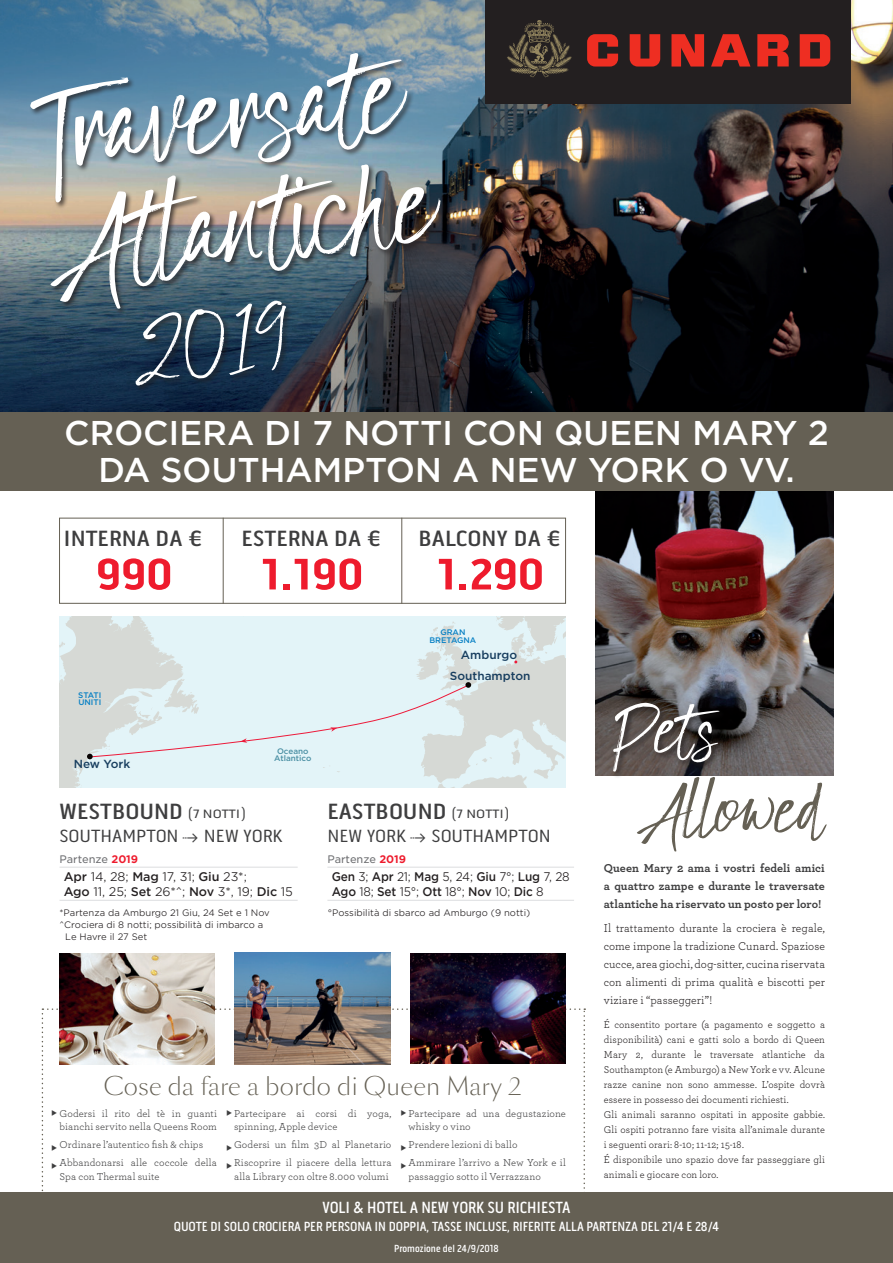
<style>
.page{position:relative;width:893px;height:1263px;background:#fff}
.page>*{position:absolute;margin:0;border:0;box-sizing:border-box;transform-origin:0 0}
.t1{font:165px "Heats";color:#fff}
.t2{font:97.5px "Heats";color:#fff}
.t3{font:97.5px "Heats";letter-spacing:-.05em;color:#656054}
.t4{font:700 45px "Pill Gothic 300 mg";color:#ee1b2d;scale:1.15 1}
.t5{font:500 33px/37.5px "Gotham S Sm";letter-spacing:-.01em;color:#fff;text-align:center}
.t6{font:300 24px "Sang Bleu BP Sans";letter-spacing:.01em;color:#656054}
.t7{font:500 22.5px "Pill Gothic 300 mg";color:#3e3e3f;scale:1.15 1}
.t8{font:18px "Pill Gothic 300 mg";color:#3e3e3f;scale:1.15 1}
.t9{font:500 16.5px "Pill Gothic 300 mg";letter-spacing:-.01em;color:#fff}
.t10{font:500 13.5px "Pill Gothic 300 mg";letter-spacing:-.01em;color:#fff}
.t11{font:12px/18px "Archer";letter-spacing:.01em;color:#231f20;text-align:justify}
.t12{font:700 12px/18px "Archer";color:#3e3e3f;text-align:justify}
.t13{font:300 12px/15px "Gotham S Sm";letter-spacing:-.01em;color:#231f20;scale:.94 1}
.t14{font:300 12px/15px "Gotham S Sm";letter-spacing:-.01em;color:#231f20}
.t15{font:500 11.7px "Gotham";color:#183e5f}
.t16{font:10.5px/15px "Archer";letter-spacing:.01em;color:#231f20}
.t17{font:10.5px/13.5px "Archer";letter-spacing:.01em;color:#3e3e3f}
.t18{font:10.5px "Gotham S Sm";color:#6c6d70}
.t19{font:500 10.5px "Pill Gothic 300 mg";color:#fff}
.t20{font:300 9px "Gotham S Sm";color:#231f20}
.t21{font:500 8.1px/7.4px "Gotham";color:#0780c4}
.t22{font:500 8.1px/7.4px "Gotham";color:#4a8fa3;text-align:center}
.s1{font-weight:400;font-size:15px}
.s2{font-weight:700;color:#ee1b2d}
.s3{font-weight:500}
</style>
<div class="page">
<img style="left:595px;top:491px;width:238px;height:284px">
<img style="left:0;top:0;width:893px;height:412px">
<div style="left:29px;top:51px;width:419px;height:265px;background:#231f20;opacity:.75"></div>
<div style="left:485px;top:0;width:366px;height:104px;background:#231f20"></div>
<svg style="left:507px;top:20px;width:65px;height:57px"></svg>
<svg style="left:587px;top:34px;width:31px;height:33px"></svg>
<svg style="left:630px;top:34px;width:30px;height:33px"></svg>
<svg style="left:671px;top:34px;width:33px;height:33px"></svg>
<svg style="left:711px;top:34px;width:39px;height:33px"></svg>
<svg style="left:757px;top:34px;width:32px;height:32px"></svg>
<svg style="left:800px;top:34px;width:30px;height:33px"></svg>
<div style="left:0;top:412px;width:893px;height:79px;background:#656054"></div>
<div style="left:134px;top:299px;width:159px;height:94px;background:#231f20;opacity:.75"></div>
<div style="left:0;top:1193px;width:893px;height:70px;background:#656054"></div>
<div style="left:59px;top:518px;width:507px;height:86px;border:1px solid #656054"></div>
<hr style="left:223px;top:518px;width:1px;height:86px;background:#656054">
<hr style="left:60px;top:867px;width:238px;height:1px;background:#dcdddf">
<hr style="left:60px;top:900px;width:238px;height:1px;background:#dcdddf">
<svg style="left:60px;top:617px;width:506px;height:171px;background:#dfebec"></svg>
<img style="left:60px;top:954px;width:155px;height:54px">
<img style="left:234px;top:952px;width:157px;height:56px">
<img style="left:410px;top:953px;width:156px;height:55px">
<div style="left:612px;top:701px;width:114px;height:78px;background:#231f20;opacity:.75"></div>
<hr style="left:327px;top:867px;width:247px;height:1px;background:#dcdddf">
<hr style="left:327px;top:900px;width:247px;height:1px;background:#dcdddf">
<hr style="left:401px;top:518px;width:1px;height:86px;background:#656054">
<svg style="left:42px;top:1008px;width:543px;height:185px"></svg>
<h1 class="t1" style="left:22px;top:42px;width:378px;rotate:-7deg">Traversate</h1>
<h1 class="t1" style="left:34px;top:154px;width:398px;rotate:-7deg">Atlantiche</h1>
<h2 class="t2" style="left:126px;top:288px;width:160px;rotate:-6deg">2019</h2>
<h3 class="t5" style="left:64px;top:414px;width:766px">CROCIERA DI 7 NOTTI CON QUEEN MARY 2<br>DA SOUTHAMPTON A NEW YORK O VV.</h3>
<h3 class="t7" style="left:63px;top:525px;width:125px">INTERNA DA €</h3>
<h3 class="t4" style="left:96px;top:547px;width:68px">990</h3>
<p class="t21" style="left:78px;top:691px;width:25px">STATI<br>UNITI</p>
<p class="t15" style="left:74px;top:756px;width:58px">New York</p>
<h3 class="t7" style="left:241px;top:525px;width:125px">ESTERNA DA €</h3>
<h3 class="t4" style="left:262px;top:547px;width:90px">1.190</h3>
<p class="t22" style="left:274px;top:747px;width:39px">Oceano<br>Atlantico</p>
<h3 class="t7" style="left:418px;top:525px;width:127px">BALCONY DA €</h3>
<h3 class="t4" style="left:438px;top:547px;width:94px">1.290</h3>
<p class="t21" style="left:429px;top:629px;width:48px;text-align:center">GRAN<br>BRETAGNA</p>
<p class="t15" style="left:461px;top:647px;width:58px">Amburgo</p>
<p class="t15" style="left:450px;top:668px;width:82px">Southampton</p>
<h3 class="t7" style="left:60px;top:798px;width:164px">WESTBOUND <span class="s1">(7 notti)</span></h3>
<h3 class="t8" style="left:60px;top:825px;width:105px">SOUTHAMPTON</h3>
<h3 class="t8" style="left:204px;top:825px;width:70px">NEW YORK</h3>
<h3 class="t7" style="left:327px;top:798px;width:160px">EASTBOUND <span class="s1">(7 notti)</span></h3>
<h3 class="t8" style="left:327px;top:825px;width:70px">NEW YORK</h3>
<h3 class="t8" style="left:432px;top:825px;width:105px">SOUTHAMPTON</h3>
<p class="t18" style="left:60px;top:852px;width:80px">Partenze <span class="s2">2019</span></p>
<p class="t14" style="left:64px;top:869px;width:231px"><span class="s3">Apr</span> 14, 28; <span class="s3">Mag</span> 17, 31; <span class="s3">Giu</span> 23*;<br><span class="s3">Ago</span> 11, 25; <span class="s3">Set</span> 26*^; <span class="s3">Nov</span> 3*, 19; <span class="s3">Dic</span> 15</p>
<p class="t18" style="left:327px;top:852px;width:80px">Partenze <span class="s2">2019</span></p>
<p class="t13" style="left:332px;top:869px;width:255px"><span class="s3">Gen</span> 3; <span class="s3">Apr</span> 21; <span class="s3">Mag</span> 5, 24; <span class="s3">Giu</span> 7°; <span class="s3">Lug</span> 7, 28<br><span class="s3">Ago</span> 18; <span class="s3">Set</span> 15°; <span class="s3">Ott</span> 18°; <span class="s3">Nov</span> 10; <span class="s3">Dic</span> 8</p>
<p class="t20" style="left:60px;top:907px;width:212px">*Partenza da Amburgo 21 Giu, 24 Set e 1 Nov</p>
<p class="t20" style="left:60px;top:919px;width:205px">^Crociera di 8 notti; possibilità di imbarco a</p>
<p class="t20" style="left:65px;top:931px;width:83px">Le Havre il 27 Set</p>
<p class="t20" style="left:328px;top:907px;width:204px">°Possibilità di sbarco ad Amburgo (9 notti)</p>
<h3 class="t6" style="left:104px;top:1069px;width:419px">Cose da fare a bordo di Queen Mary 2</h3>
<p class="t17" style="left:60px;top:1106px;width:159px">Godersi il rito del tè in guanti bianchi servito nella Queens Room</p>
<p class="t17" style="left:60px;top:1135px;width:159px;line-height:18px">Ordinare l’autentico fish &amp; chips<br>Abbandonarsi alle coccole della</p>
<p class="t17" style="left:60px;top:1169px;width:102px">Spa con Thermal suite</p>
<p class="t17" style="left:234px;top:1106px;width:159px">Partecipare ai corsi di yoga, spinning, Apple device</p>
<p class="t17" style="left:234px;top:1135px;width:159px;line-height:18px">Godersi un film 3D al Planetario<br>Riscoprire il piacere della lettura</p>
<p class="t17" style="left:234px;top:1169px;width:156px">alla Library con oltre 8.000 volumi</p>
<p class="t17" style="left:408px;top:1106px;width:159px">Partecipare ad una degustazione whisky o vino</p>
<p class="t17" style="left:408px;top:1135px;width:159px;line-height:18px">Prendere lezioni di ballo<br>Ammirare l’arrivo a New York e il</p>
<p class="t17" style="left:408px;top:1169px;width:134px">passaggio sotto il Verrazzano</p>
<h2 class="t2" style="left:612px;top:674px;width:109px">Pets</h2>
<h2 class="t3" style="left:637px;top:754px;width:191px">Allowed</h2>
<p class="t12" style="left:604px;top:858px;width:223px">Queen Mary 2 ama i vostri fedeli amici a quattro zampe e durante le traversate atlantiche ha riservato un posto per loro!</p>
<p class="t11" style="left:604px;top:918px;width:223px">Il trattamento durante la crociera è regale, come impone la tradizione Cunard. Spaziose cucce, area giochi, dog-sitter, cucina riservata con alimenti di prima qualità e biscotti per viziare i “passeggeri”!</p>
<p class="t16" style="left:604px;top:1017px;width:223px">É consentito portare (a pagamento e soggetto a disponibilità) cani e gatti solo a bordo di Queen Mary 2, durante le traversate atlantiche da Southampton (e Amburgo) a New York e vv. Alcune razze canine non sono ammesse. L’ospite dovrà essere in possesso dei documenti richiesti.<br>Gli animali saranno ospitati in apposite gabbie.<br>Gli ospiti potranno fare visita all’animale durante i seguenti orari: 8-10; 11-12; 15-18.<br>É disponibile uno spazio dove far passeggiare gli animali e giocare con loro.</p>
<h3 class="t9" style="left:323px;top:1198px;width:249px">VOLI &amp; HOTEL A NEW YORK SU RICHIESTA</h3>
<p class="t10" style="left:174px;top:1219px;width:547px">QUOTE DI SOLO CROCIERA PER PERSONA IN DOPPIA, TASSE INCLUSE, RIFERITE ALLA PARTENZA DEL 21/4 E 28/4</p>
<p class="t19" style="left:394px;top:1242px;width:106px">Promozione del 24/9/2018</p>
</div>
